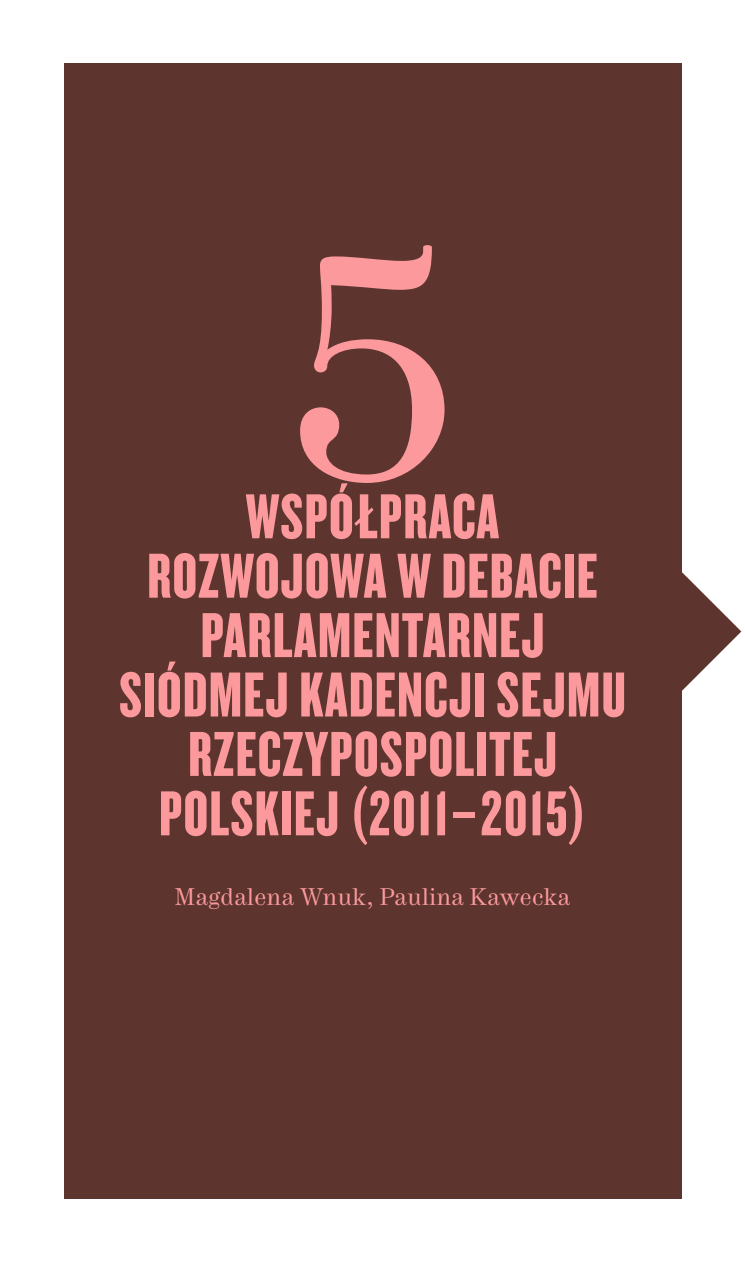
<style>
.page{position:relative;width:745px;height:1263px;background:#fff}
.page>*{position:absolute;margin:0;border:0;box-sizing:border-box;transform-origin:0 0}
.t1{font:315px "Hercules";color:#fb999c}
.t2{font:66px/59.4px "Knockout 68 Full Featherwt";letter-spacing:.02em;color:#fb999c;text-align:center}
.t3{font:24px "Hercules";letter-spacing:.02em;color:#fb999c}
</style>
<div class="page">
<svg style="left:680px;top:571px;width:60px;height:121px"></svg>
<div style="left:64px;top:64px;width:616px;height:1135px;background:#5d352e"></div>
<h1 class="t1" style="left:279px;top:194px;width:188px">5</h1>
<p class="t2" style="left:246px;top:485px;width:254px">WSPÓŁPRACA</p>
<p class="t2" style="left:119px;top:544px;width:504px">ROZWOJOWA W DEBACIE<br>PARLAMENTARNEJ<br>SIÓDMEJ KADENCJI SEJMU<br>RZECZYPOSPOLITEJ<br>POLSKIEJ (2011–2015)</p>
<p class="t3" style="left:175px;top:883px;width:396px">Magdalena Wnuk, Paulina Kawecka</p>
</div>
